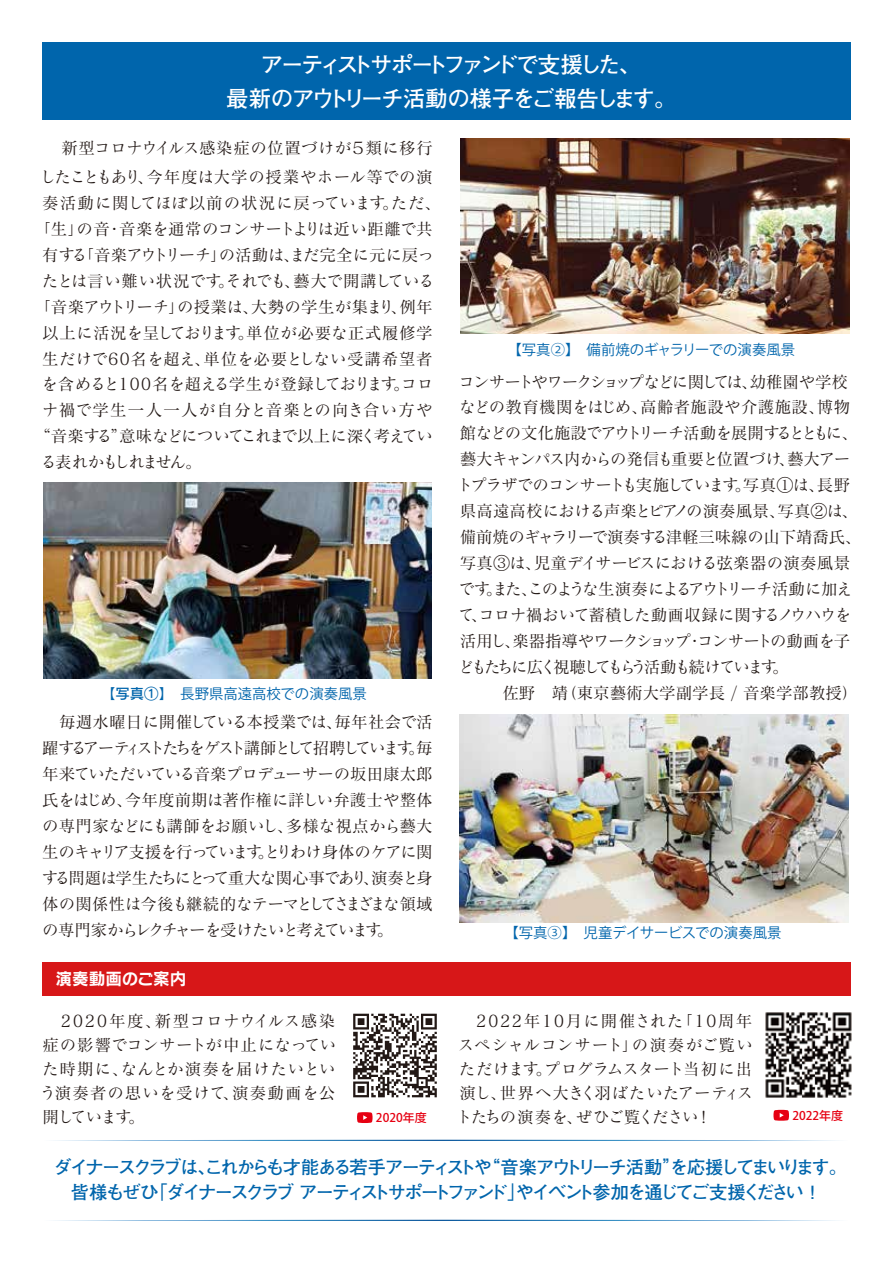
<style>
.page{position:relative;width:893px;height:1263px;background:#fff}
.page>*{position:absolute;margin:0;border:0;box-sizing:border-box;transform-origin:0 0}
.t1{font:700 22.5px/33.9px "Futo Go B101 Pro";letter-spacing:-.12em;color:#fff;text-align:center}
.t2{font:700 18.3px/25.5px "Futo Go B101 Pro";letter-spacing:-.135em;color:#0065ac;text-align:center}
.t3{font:16.65px "Rodin NTLG Pro B";color:#fff}
.t4{font:16.5px/26px "Matisse V Pro M";letter-spacing:-.025em;color:#221815;text-align:justify}
.t5{font:16.5px/26px "Matisse V Pro M";letter-spacing:-.06em;color:#221815}
.t6{font:16.5px/29px "Matisse V Pro M";letter-spacing:.01em;color:#221815;text-align:right}
.t7{font:16.5px "Matisse V Pro M";letter-spacing:-.1em;color:#221815}
.t8{font:16.5px "Matisse V Pro M";letter-spacing:.04em;color:#221815}
.t9{font:16.5px "Matisse V Pro M";letter-spacing:.02em;color:#221815}
.t10{font:16.5px "Matisse V Pro M";letter-spacing:.015em;color:#221815}
.t11{font:16.5px "Matisse V Pro M";letter-spacing:.07em;color:#221815}
.t12{font:16.5px "Matisse V Pro M";color:#221815}
.t13{font:16.5px "Matisse V Pro M";letter-spacing:-.13em;color:#221815}
.t14{font:14.4px "Koz Go Pr 6 N";color:#0065ac}
.t15{font:500 12px "Koz Go Pr 6 N";color:#e60012}
.s1{font-family:"Rodin NTLG Pro DB"}
</style>
<div class="page">
<div style="left:42px;top:962px;width:808px;height:34px;background:#d71718"></div>
<div style="left:42px;top:43px;width:808px;height:77px;background:#0065ac"></div>
<svg style="left:54px;top:1140px;width:783px;height:1px"></svg>
<svg style="left:54px;top:1220px;width:783px;height:1px"></svg>
<svg style="left:353px;top:1014px;width:84px;height:83px"></svg>
<svg style="left:357px;top:1112px;width:16px;height:11px"></svg>
<img style="left:765px;top:1012px;width:87px;height:86px">
<svg style="left:773px;top:1110px;width:16px;height:11px"></svg>
<img style="left:43px;top:483px;width:389px;height:195px">
<img style="left:461px;top:138px;width:388px;height:196px">
<img style="left:460px;top:714px;width:388px;height:208px">
<h1 class="t1" style="left:226px;top:44px;width:452px">アーティストサポートファンドで支援した、<br>最新のアウトリーチ活動の様子をご報告します。</h1>
<p class="t6" style="left:40px;top:133px;width:395px">新型コロナウイルス感染症の位置づけが５類に移行<br>したこともあり、今年度は大学の授業やホール等での演</p>
<p class="t8" style="left:42px;top:192px;width:400px">奏活動に関してほぼ以前の状況に戻っています。ただ、</p>
<p class="t4" style="left:34px;top:215px;width:400px">「生」の音・音楽を通常のコンサートよりは近い距離で共</p>
<p class="t4" style="left:42px;top:241px;width:393px">有する「音楽アウトリーチ」の活動は、まだ完全に元に戻っ</p>
<p class="t4" style="left:42px;top:267px;width:394px">たとは言い難い状況です。それでも、藝大で開講している</p>
<p class="t6" style="left:34px;top:292px;width:400px">「音楽アウトリーチ」の授業は、大勢の学生が集まり、例年</p>
<p class="t9" style="left:42px;top:322px;width:392px">以上に活況を呈しております。単位が必要な正式履修学</p>
<p class="t10" style="left:42px;top:348px;width:392px">生だけで60名を超え、単位を必要としない受講希望者</p>
<p class="t4" style="left:41px;top:371px;width:393px">を含めると100名を超える学生が登録しております。コロ</p>
<p class="t11" style="left:42px;top:400px;width:392px">ナ禍で学生一人一人が自分と音楽との向き合い方や</p>
<p class="t7" style="left:34px;top:426px;width:400px">“音楽する”意味などについてこれまで以上に深く考えてい</p>
<p class="t13" style="left:40px;top:452px;width:163px">る表れかもしれません。</p>
<p class="t14" style="left:101px;top:686px;width:267px"><span class="s1">【写真①】　</span>長野県高遠高校での演奏風景</p>
<p class="t4" style="left:42px;top:708px;width:392px">　毎週水曜日に開催している本授業では、毎年社会で活躍するアーティストたちをゲスト講師として招聘しています。毎年来ていただいている音楽プロデューサーの坂田康太郎氏をはじめ、今年度前期は著作権に詳しい弁護士や整体の専門家などにも講師をお願いし、多様な視点から藝大生のキャリア支援を行っています。とりわけ身体のケアに関する問題は学生たちにとって重大な関心事であり、演奏と身体の関係性は今後も継続的なテーマとしてさまざまな領域の専門家からレクチャーを受けたいと考えています。</p>
<p class="t3" style="left:56px;top:967px;width:132px">演奏動画のご案内</p>
<p class="t14" style="left:507px;top:341px;width:289px">【写真②】　備前焼のギャラリーでの演奏風景</p>
<p class="t5" style="left:457px;top:368px;width:407px">コンサートやワークショップなどに関しては、幼稚園や学校などの教育機関をはじめ、高齢者施設や介護施設、博物館などの文化施設でアウトリーチ活動を展開するとともに、藝大キャンパス内からの発信も重要と位置づけ、藝大アートプラザでのコンサートも実施しています。写真①は、長野県高遠高校における声楽とピアノの演奏風景、写真②は、備前焼のギャラリーで演奏する津軽三味線の山下靖喬氏、写真③は、児童デイサービスにおける弦楽器の演奏風景です。また、このような生演奏によるアウトリーチ活動に加えて、コロナ禍おいて蓄積した動画収録に関するノウハウを活用し、楽器指導やワークショップ・コンサートの動画を子どもたちに広く視聴してもらう活動も続けています。</p>
<p class="t12" style="left:502px;top:682px;width:358px">佐野　靖（東京藝術大学副学長 / 音楽学部教授）</p>
<p class="t14" style="left:504px;top:924px;width:279px">【写真③】　児童デイサービスでの演奏風景</p>
<p class="t4" style="left:40px;top:1008px;width:298px;line-height:24px;text-indent:21px">2020年度、新型コロナウイルス感染症の影響でコンサートが中止になっていた時期に、なんとか演奏を届けたいという演奏者の思いを受けて、演奏動画を公開しています。</p>
<p class="t4" style="left:456px;top:1008px;width:298px;line-height:24px;text-indent:20px">2022年10月に開催された「10周年スペシャルコンサート」の演奏がご覧いただけます。プログラムスタート当初に出演し、世界へ大きく羽ばたいたアーティストたちの演奏を、ぜひご覧ください！</p>
<p class="t15" style="left:376px;top:1111px;width:52px">2020年度</p>
<p class="t15" style="left:792px;top:1108px;width:52px">2022年度</p>
<p class="t2" style="left:54px;top:1152px;width:795px">ダイナースクラブは、これからも才能ある若手アーティストや“音楽アウトリーチ活動”を応援してまいります。皆様もぜひ「ダイナースクラブ アーティストサポートファンド」やイベント参加を通じてご支援ください！</p>
</div>
